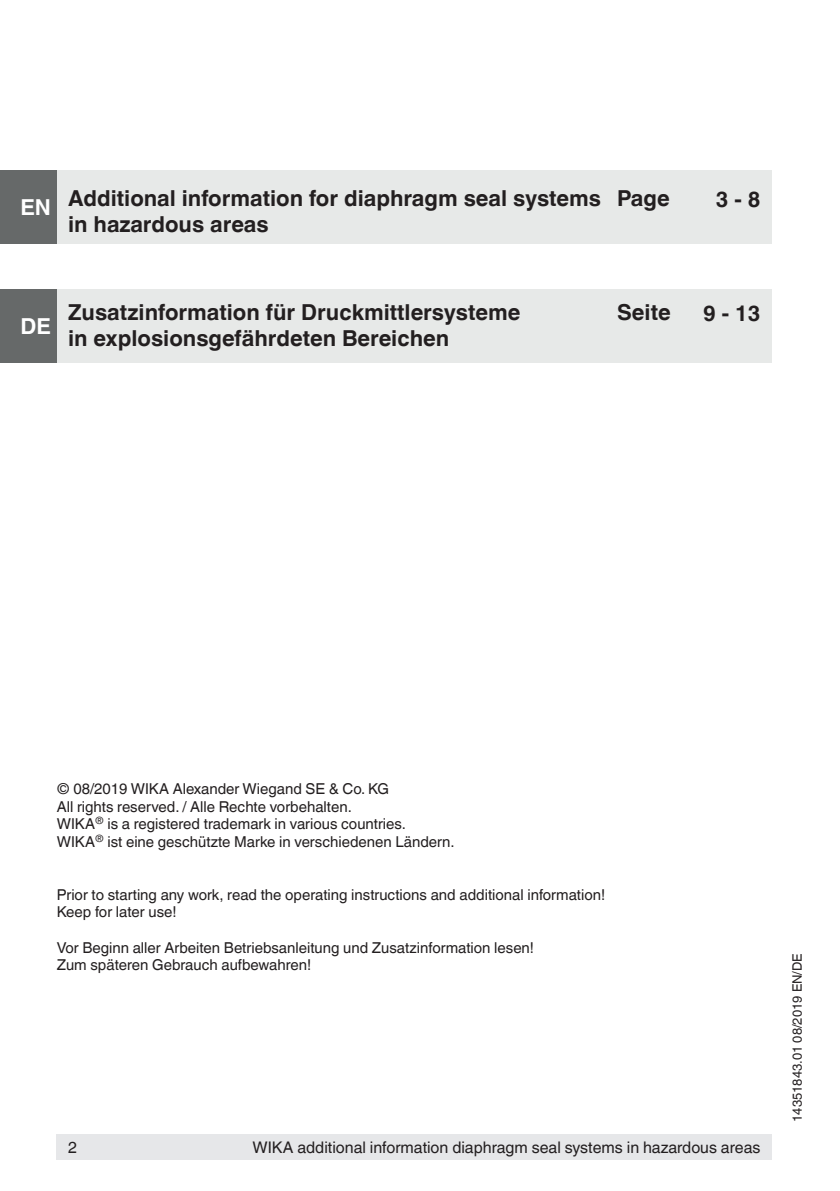
<style>
.page{position:relative;width:840px;height:1191px;background:#fff}
.page>*{position:absolute;margin:0;border:0;box-sizing:border-box;transform-origin:0 0}
.t1{font:700 22px/26px "Helvetica World";color:#231f20}
.t2{font:700 22px "Helvetica World";color:#fff}
.t3{font:16px "Helvetica World";color:#231f20}
.t4{font:15px/17.6px "Helvetica World";color:#231f20}
.t5{font:13px "Helvetica World";color:#231f20}
</style>
<div class="page">
<div style="left:57px;top:170px;width:714px;height:74px;background:#e7e9e8"></div>
<div style="left:57px;top:289px;width:714px;height:74px;background:#e7e9e8"></div>
<div style="left:0;top:170px;width:57px;height:74px;background:#666969"></div>
<div style="left:0;top:289px;width:57px;height:74px;background:#666969"></div>
<div style="left:57px;top:1134px;width:714px;height:25px;background:#e6e7e9"></div>
<h1 class="t2" style="left:20px;top:194px;width:32px">EN</h1>
<h1 class="t1" style="left:68px;top:185px;width:534px">Additional information for diaphragm seal systems in hazardous areas</h1>
<h1 class="t1" style="left:617px;top:185px;width:54px">Page</h1>
<h1 class="t1" style="left:715px;top:187px;width:46px">3 - 8</h1>
<h1 class="t2" style="left:20px;top:313px;width:32px">DE</h1>
<h1 class="t1" style="left:68px;top:299px;width:453px">Zusatzinformation für Druckmittlersysteme in explosionsgefährdeten Bereichen</h1>
<h1 class="t1" style="left:617px;top:299px;width:55px">Seite</h1>
<h1 class="t1" style="left:703px;top:301px;width:59px">9 - 13</h1>
<p class="t4" style="left:57px;top:780px;width:399px">© 08/2019 WIKA Alexander Wiegand SE &amp; Co. KG<br>All rights reserved. / Alle Rechte vorbehalten.<br>WIKA<sup>®</sup> is a registered trademark in various countries.<br>WIKA<sup>®</sup> ist eine geschützte Marke in verschiedenen Ländern.</p>
<p class="t4" style="left:57px;top:885px;width:549px">Prior to starting any work, read the operating instructions and additional information!<br>Keep for later use!</p>
<p class="t4" style="left:57px;top:938px;width:478px">Vor Beginn aller Arbeiten Betriebsanleitung und Zusatzinformation lesen!<br>Zum späteren Gebrauch aufbewahren!</p>
<p class="t3" style="left:68px;top:1137px;width:10px">2</p>
<p class="t3" style="left:252px;top:1137px;width:509px">WIKA additional information diaphragm seal systems in hazardous areas</p>
<p class="t5" style="left:789px;top:1121px;width:170px;rotate:-90deg">14351843.01 08/2019 EN/DE</p>
</div>
